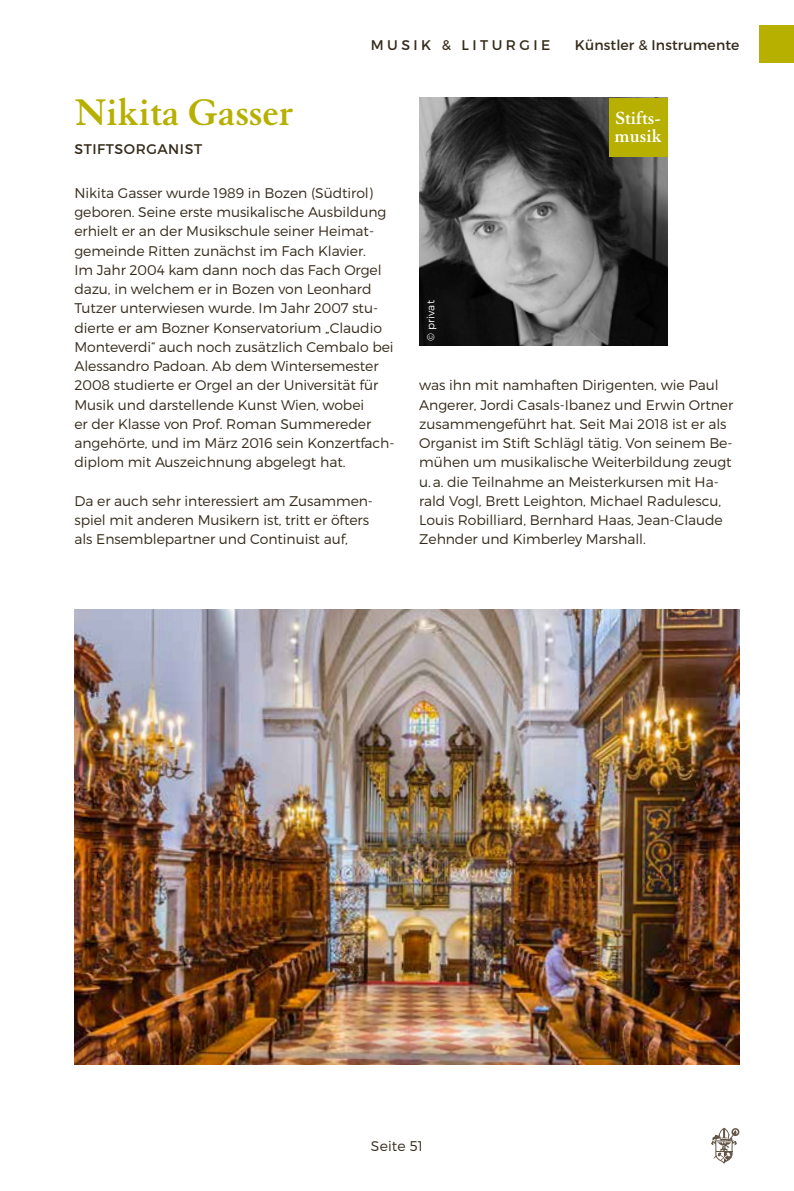
<style>
.page{position:relative;width:794px;height:1191px;background:#fff}
.page>*{position:absolute;margin:0;border:0;box-sizing:border-box;transform-origin:0 0}
.t1{font:700 40.43px "Granjon LT Std";color:#b7b000}
.t2{font:700 19.25px/17.5px "Granjon LT Std";color:#fff}
.t3{font:300 14px/19.2px "Montserrat";letter-spacing:-.005em;color:#342a1a}
.t4{font:14px "Montserrat";letter-spacing:.01em;color:#342a1a}
.t5{font:14px "Montserrat";letter-spacing:.04em;color:#342b1b}
.t6{font:14px "Montserrat";letter-spacing:.25em;color:#342a1a}
.t7{font:300 10.5px "Montserrat";letter-spacing:.01em;color:#fff}
</style>
<div class="page">
<div style="left:759px;top:26px;width:35px;height:37px;background:#b7b000"></div>
<img style="left:419px;top:98px;width:248px;height:248px">
<div style="left:609px;top:98px;width:58px;height:58px;background:#b7b000"></div>
<img style="left:74px;top:609px;width:665px;height:455px">
<svg style="left:711px;top:1127px;width:28px;height:36px"></svg>
<p class="t6" style="left:371px;top:37px;width:181px">MUSIK &amp; LITURGIE</p>
<p class="t4" style="left:575px;top:37px;width:166px">Künstler &amp; Instrumente</p>
<h1 class="t1" style="left:74px;top:90px;width:220px">Nikita Gasser</h1>
<p class="t5" style="left:74px;top:141px;width:129px">STIFTSORGANIST</p>
<p class="t3" style="left:74px;top:183px;width:321px">Nikita Gasser wurde 1989 in Bozen (Südtirol) geboren. Seine erste musikalische Ausbildung erhielt er an der Musikschule seiner Heimat&shy;gemeinde Ritten zunächst im Fach Klavier.<br>Im Jahr 2004 kam dann noch das Fach Orgel dazu, in welchem er in Bozen von Leonhard Tutzer unterwiesen wurde. Im Jahr 2007 stu&shy;dierte er am Bozner Konservatorium „Claudio Monteverdi“ auch noch zusätzlich Cembalo bei Alessandro Padoan. Ab dem Wintersemester 2008 studierte er Orgel an der Universität für Musik und darstellende Kunst Wien, wobei<br>er der Klasse von Prof. Roman Summereder angehörte, und im März 2016 sein Konzertfach&shy;diplom mit Auszeichnung abgelegt hat.</p>
<p class="t3" style="left:74px;top:491px;width:300px">Da er auch sehr interessiert am Zusammen&shy;spiel mit anderen Musikern ist, tritt er öfters als Ensemblepartner und Continuist auf,</p>
<p class="t7" style="left:424px;top:341px;width:42px;rotate:-90deg">© privat</p>
<h2 class="t2" style="left:614px;top:109px;width:49px">Stifts&shy;musik</h2>
<p class="t3" style="left:419px;top:375px;width:315px">was ihn mit namhaften Dirigenten, wie Paul Angerer, Jordi Casals-Ibanez und Erwin Ortner zusammengeführt hat. Seit Mai 2018 ist er als Organist im Stift Schlägl tätig. Von seinem Be&shy;mühen um musikalische Weiterbildung zeugt u.a. die Teilnahme an Meisterkursen mit Ha&shy;rald Vogl, Brett Leighton, Michael Radulescu, Louis Robilliard, Bernhard Haas, Jean-Claude Zehnder und Kimberley Marshall.</p>
<p class="t3" style="left:371px;top:1136px;width:54px">Seite 51</p>
</div>
